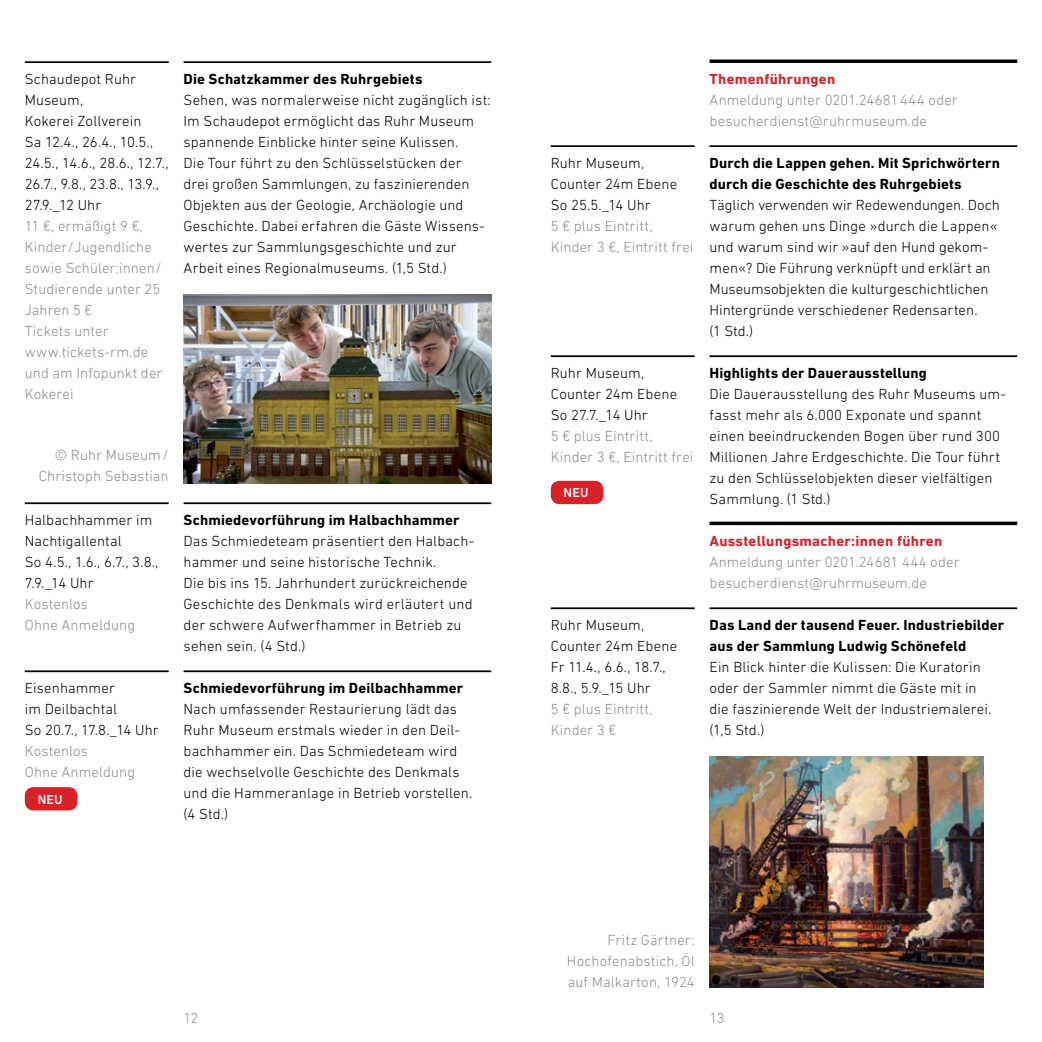
<style>
.page{position:relative;width:1042px;height:1042px;background:#fff}
.page>*{position:absolute;margin:0;border:0;box-sizing:border-box;transform-origin:0 0}
.t1{font:300 14.88px/21px "DIN Next LT Pro";letter-spacing:.01em;color:#000}
.t2{font:300 14.88px/21px "DIN Next LT Pro";letter-spacing:.005em;color:#8a8c8e}
.t3{font:700 14.88px/21px "DIN Next LT Pro";letter-spacing:.01em;color:#000}
.t4{font:700 14.88px "DIN Next LT Pro";letter-spacing:.02em;color:#d2232a}
.t5{font:500 13.12px "DIN Next LT Pro";letter-spacing:.02em;color:#fff}
</style>
<div class="page">
<hr style="left:25px;top:61px;width:144px;height:2px;background:#000">
<hr style="left:25px;top:502px;width:144px;height:2px;background:#000">
<hr style="left:25px;top:670px;width:144px;height:2px;background:#000">
<div style="left:25px;top:787px;width:52px;height:23px;background:#da2128;border-radius:9px"></div>
<hr style="left:184px;top:61px;width:307px;height:2px;background:#000">
<hr style="left:184px;top:502px;width:307px;height:2px;background:#000">
<hr style="left:184px;top:670px;width:307px;height:2px;background:#000">
<img style="left:184px;top:294px;width:307px;height:189px">
<hr style="left:709px;top:60px;width:308px;height:3px;background:#000">
<hr style="left:709px;top:145px;width:308px;height:2px;background:#000">
<hr style="left:709px;top:355px;width:308px;height:2px;background:#000">
<hr style="left:709px;top:522px;width:308px;height:3px;background:#000">
<hr style="left:709px;top:607px;width:308px;height:2px;background:#000">
<hr style="left:551px;top:145px;width:143px;height:2px;background:#000">
<hr style="left:551px;top:355px;width:143px;height:2px;background:#000">
<div style="left:551px;top:481px;width:52px;height:23px;background:#da2128;border-radius:9px"></div>
<hr style="left:551px;top:607px;width:143px;height:2px;background:#000">
<img style="left:709px;top:756px;width:274px;height:231px">
<p class="t1" style="left:25px;top:68px;width:145px">Schaudepot Ruhr<br>Museum,<br>Kokerei Zollverein<br>Sa 12.4., 26.4., 10.5.,<br>24.5., 14.6., 28.6., 12.7.,<br>26.7., 9.8., 23.8., 13.9.,<br>27.9._12 Uhr</p>
<p class="t2" style="left:25px;top:215px;width:139px">11 €, ermäßigt 9 €,<br>Kinder/Jugendliche sowie Schüler:innen/<br>Studierende unter 25<br>Jahren 5 €<br>Tickets unter www.tickets-rm.de und am Infopunkt der<br>Kokerei</p>
<p class="t3" style="left:184px;top:68px;width:240px">Die Schatzkammer des Ruhrgebiets</p>
<p class="t1" style="left:184px;top:89px;width:309px">Sehen, was normalerweise nicht zugänglich ist:<br>Im Schaudepot ermöglicht das Ruhr Museum spannende Einblicke hinter seine Kulissen.<br>Die Tour führt zu den Schlüsselstücken der<br>drei großen Sammlungen, zu faszinierenden Objekten aus der Geologie, Archäologie und Geschichte. Dabei erfahren die Gäste Wissens&shy;wertes zur Sammlungsgeschichte und zur Arbeit eines Regionalmuseums. (1,5 Std.)</p>
<p class="t2" style="left:39px;top:444px;width:131px;text-align:right">© Ruhr Museum/<br>Christoph Sebastian</p>
<p class="t1" style="left:25px;top:509px;width:135px">Halbachhammer im<br>Nachtigallental<br>So 4.5., 1.6., 6.7., 3.8.,<br>7.9._14 Uhr</p>
<p class="t2" style="left:25px;top:593px;width:112px">Kostenlos<br>Ohne Anmeldung</p>
<p class="t1" style="left:25px;top:677px;width:136px">Eisenhammer<br>im Deilbachtal<br>So 20.7., 17.8._14 Uhr</p>
<p class="t2" style="left:25px;top:740px;width:112px">Kostenlos<br>Ohne Anmeldung</p>
<p class="t5" style="left:38px;top:791px;width:27px">NEU</p>
<p class="t3" style="left:184px;top:509px;width:277px">Schmiedevorführung im Halbachhammer</p>
<p class="t1" style="left:184px;top:530px;width:292px">Das Schmiedeteam präsentiert den Halbach&shy;hammer und seine historische Technik.<br>Die bis ins 15. Jahrhundert zurückreichende Geschichte des Denkmals wird erläutert und der schwere Aufwerfhammer in Betrieb zu sehen sein. (4 Std.)</p>
<p class="t3" style="left:184px;top:677px;width:281px">Schmiedevorführung im Deilbachhammer</p>
<p class="t1" style="left:184px;top:698px;width:290px">Nach umfassender Restaurierung lädt das Ruhr Museum erstmals wieder in den Deil&shy;bachhammer ein. Das Schmiedeteam wird die wechselvolle Geschichte des Denkmals und die Hammeranlage in Betrieb vorstellen. (4 Std.)</p>
<p class="t1" style="left:551px;top:152px;width:128px">Ruhr Museum,<br>Counter 24m Ebene<br>So 25.5._14 Uhr</p>
<p class="t2" style="left:551px;top:215px;width:144px">5 € plus Eintritt,<br>Kinder 3 €, Eintritt frei</p>
<p class="t1" style="left:551px;top:362px;width:128px">Ruhr Museum,<br>Counter 24m Ebene<br>So 27.7._14 Uhr</p>
<p class="t2" style="left:551px;top:425px;width:144px">5 € plus Eintritt,<br>Kinder 3 €, Eintritt frei</p>
<p class="t5" style="left:564px;top:485px;width:27px">NEU</p>
<p class="t1" style="left:551px;top:614px;width:128px">Ruhr Museum,<br>Counter 24m Ebene<br>Fr 11.4., 6.6., 18.7.,<br>8.8., 5.9._15 Uhr</p>
<p class="t2" style="left:551px;top:698px;width:103px">5 € plus Eintritt,<br>Kinder 3 €</p>
<p class="t4" style="left:709px;top:70px;width:127px">Themenführungen</p>
<p class="t2" style="left:709px;top:89px;width:250px">Anmeldung unter 0201.24681444 oder besucherdienst@ruhrmuseum.de</p>
<p class="t3" style="left:709px;top:152px;width:292px">Durch die Lappen gehen. Mit Sprichwörtern durch die Geschichte des Ruhrgebiets</p>
<p class="t1" style="left:709px;top:194px;width:292px">Täglich verwenden wir Redewendungen. Doch warum gehen uns Dinge »durch die Lappen« und warum sind wir »auf den Hund gekom&shy;men«? Die Führung verknüpft und erklärt an Museumsobjekten die kulturgeschichtlichen Hintergründe verschiedener Redensarten.<br>(1 Std.)</p>
<p class="t3" style="left:709px;top:362px;width:219px">Highlights der Dauerausstellung</p>
<p class="t1" style="left:709px;top:383px;width:298px">Die Dauerausstellung des Ruhr Museums um&shy;fasst mehr als 6.000 Exponate und spannt einen beeindruckenden Bogen über rund 300<br>Millionen Jahre Erdgeschichte. Die Tour führt zu den Schlüsselobjekten dieser vielfältigen Sammlung. (1 Std.)</p>
<p class="t4" style="left:709px;top:532px;width:234px">Ausstellungsmacher:innen führen</p>
<p class="t2" style="left:709px;top:551px;width:252px">Anmeldung unter 0201.24681 444 oder besucherdienst@ruhrmuseum.de</p>
<p class="t3" style="left:709px;top:614px;width:296px">Das Land der tausend Feuer. Industriebilder aus der Sammlung Ludwig Schönefeld</p>
<p class="t1" style="left:709px;top:656px;width:283px">Ein Blick hinter die Kulissen: Die Kuratorin oder der Sammler nimmt die Gäste mit in die faszinierende Welt der Industriemalerei. (1,5 Std.)</p>
<p class="t2" style="left:567px;top:929px;width:129px;text-align:justify;text-indent:41px">Fritz Gärtner:<br>Hochofenabstich, Öl auf Malkarton, 1924</p>
<p class="t2" style="left:184px;top:1007px;width:16px">12</p>
<p class="t2" style="left:709px;top:1007px;width:16px">13</p>
</div>
